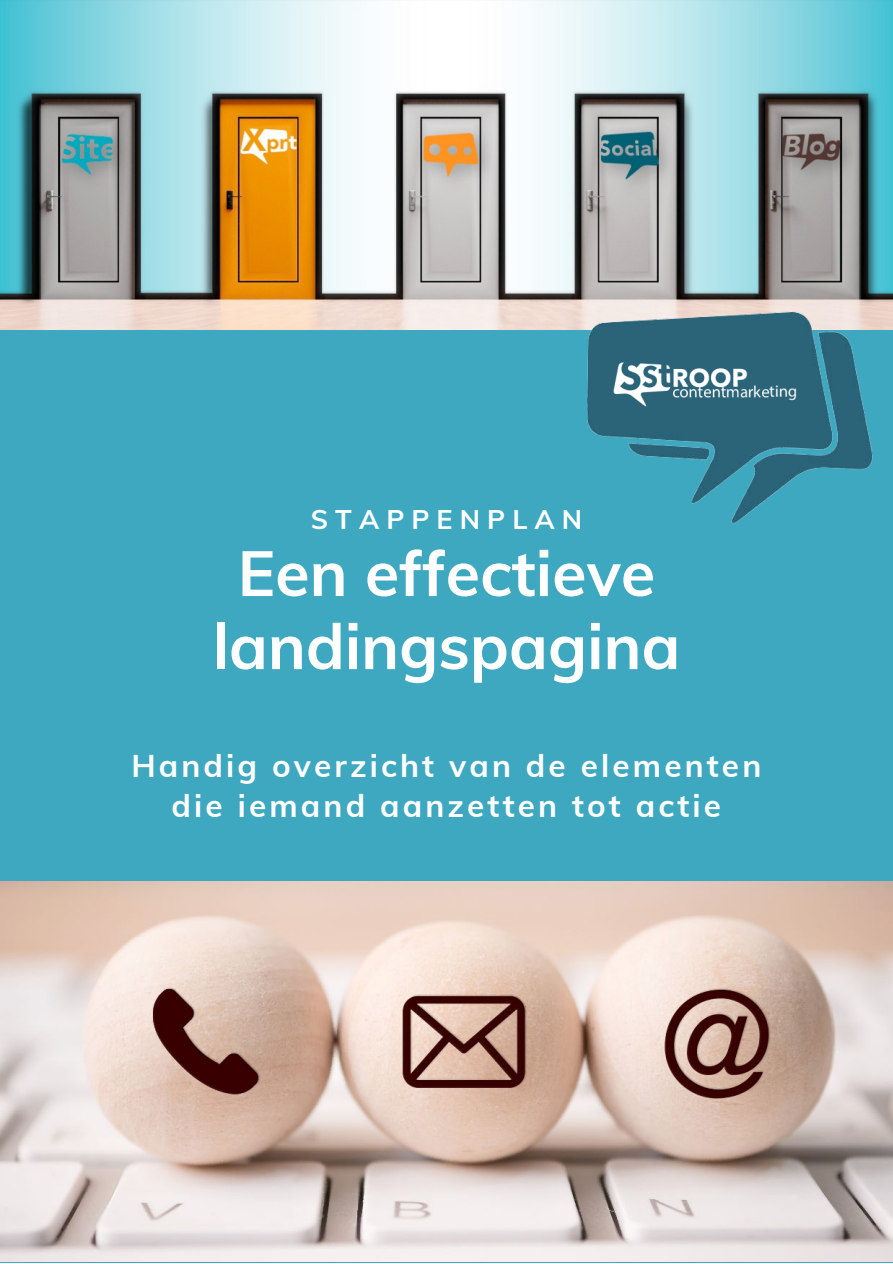
<style>
.page{position:relative;width:893px;height:1264px;background:#fff}
.page>*{position:absolute;margin:0;border:0;box-sizing:border-box;transform-origin:0 0}
.t1{font:700 63px/73.1px "Mulish";color:#fff;text-align:center}
.t2{font:700 31.5px/40.5px "Mulish";letter-spacing:.1em;color:#fff;text-align:center}
.t3{font:700 27px "Mulish";letter-spacing:.265em;color:#fff}
</style>
<div class="page">
<div style="left:0;top:0;width:892px;height:1262px;background:#3da8c0"></div>
<img style="left:0;top:0;width:892px;height:329px">
<img style="left:524px;top:252px;width:368px;height:272px">
<img style="left:604px;top:349px;width:199px;height:67px">
<img style="left:0;top:881px;width:892px;height:380px">
<p class="t3" style="left:310px;top:500px;width:273px">STAPPENPLAN</p>
<h1 class="t1" style="left:212px;top:534px;width:469px">Een effectieve landingspagina</h1>
<p class="t2" style="left:131px;top:743px;width:631px">Handig overzicht van de elementen die iemand aanzetten tot actie</p>
</div>
